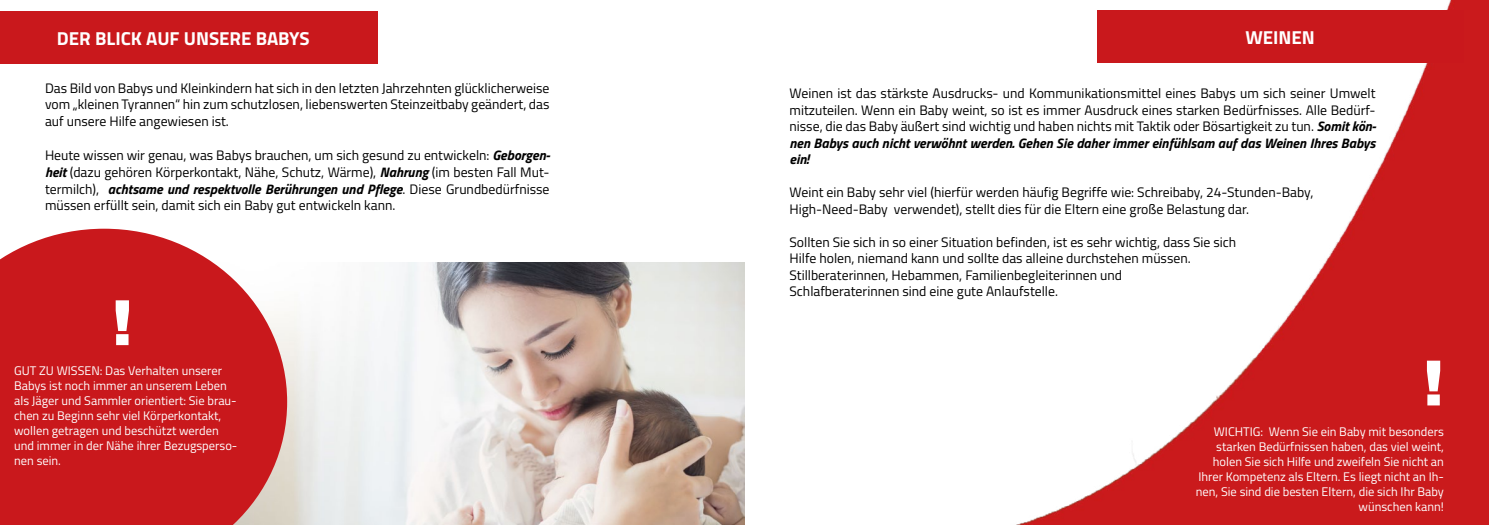
<style>
.page{position:relative;width:1489px;height:525px;background:#fff}
.page>*{position:absolute;margin:0;border:0;box-sizing:border-box;transform-origin:0 0}
.t1{font:900 62.5px "Arial";color:#fff}
.t2{font:700 18.75px "Titillium";color:#fff}
.t3{font:13.75px/16.5px "Titillium";color:#000;text-align:justify}
.t4{font:12.5px/15px "Titillium";color:#fff;text-align:right}
.s1{font-weight:700;font-style:italic}
</style>
<div class="page">
<img style="left:1019px;top:0;width:469px;height:524px">
<div style="left:1096px;top:11px;width:367px;height:52px;background:#c9181c"></div>
<div style="left:0;top:12px;width:377px;height:52px;background:#c9181c"></div>
<img style="left:287px;top:262px;width:457px;height:262px">
<svg style="left:0;top:228px;width:287px;height:296px;background:#ce3033"></svg>
<h2 class="t2" style="left:57px;top:24px;width:254px">DER BLICK AUF UNSERE BABYS</h2>
<p class="t3" style="left:45px;top:79px;width:506px">Das Bild von Babys und Kleinkindern hat sich in den letzten Jahrzehnten glücklicherweise vom „kleinen Tyrannen“ hin zum schutzlosen, liebenswerten Steinzeitbaby geändert, das auf unsere Hilfe angewiesen ist.</p>
<p class="t3" style="left:45px;top:147px;width:507px">Heute wissen wir genau, was Babys brauchen, um sich gesund zu entwickeln: <span class="s1">Geborgen&shy;heit</span> (dazu gehören Körperkontakt, Nähe, Schutz, Wärme), <span class="s1">Nahrung</span> (im besten Fall Mut&shy;termilch), <span class="s1">achtsame und respektvolle Berührungen und Pflege</span>. Diese Grundbedürfnisse müssen erfüllt sein, damit sich ein Baby gut entwickeln kann.</p>
<h1 class="t1" style="left:112px;top:277px;width:22px">!</h1>
<p class="t4" style="left:14px;top:362px;width:225px;text-align:left">GUT ZU WISSEN: Das Verhalten unserer Babys ist noch immer an unserem Leben als Jäger und Sammler orientiert: Sie brau&shy;chen zu Beginn sehr viel Körperkontakt, wollen getragen und beschützt werden und immer in der Nähe ihrer Bezugsperso&shy;nen sein.</p>
<h2 class="t2" style="left:1245px;top:23px;width:71px">WEINEN</h2>
<p class="t3" style="left:789px;top:84px;width:588px">Weinen ist das stärkste Ausdrucks- und Kommunikationsmittel eines Babys um sich seiner Umwelt mitzuteilen. Wenn ein Baby weint, so ist es immer Ausdruck eines starken Bedürfnisses. Alle Bedürf&shy;nisse, die das Baby äußert sind wichtig und haben nichts mit Taktik oder Bösartigkeit zu tun. <span class="s1">Somit kön&shy;nen Babys auch nicht verwöhnt werden. Gehen Sie daher immer einfühlsam auf das Weinen Ihres Babys ein!</span></p>
<p class="t3" style="left:789px;top:183px;width:525px">Weint ein Baby sehr viel (hierfür werden häufig Begriffe wie: Schreibaby, 24-Stunden-Baby,<br>High-Need-Baby verwendet), stellt dies für die Eltern eine große Belastung dar.</p>
<p class="t3" style="left:789px;top:233px;width:448px;text-align:left">Sollten Sie sich in so einer Situation befinden, ist es sehr wichtig, dass Sie sich Hilfe holen, niemand kann und sollte das alleine durchstehen müssen.<br>Stillberaterinnen, Hebammen, Familienbegleiterinnen und<br>Schlafberaterinnen sind eine gute Anlaufstelle.</p>
<h1 class="t1" style="left:1422px;top:337px;width:22px">!</h1>
<p class="t4" style="left:1195px;top:423px;width:250px">WICHTIG: Wenn Sie ein Baby mit besonders starken Bedürfnissen haben, das viel weint, holen Sie sich Hilfe und zweifeln Sie nicht an Ihrer Kompetenz als Eltern. Es liegt nicht an Ih&shy;nen, Sie sind die besten Eltern, die sich Ihr Baby wünschen kann!</p>
</div>
